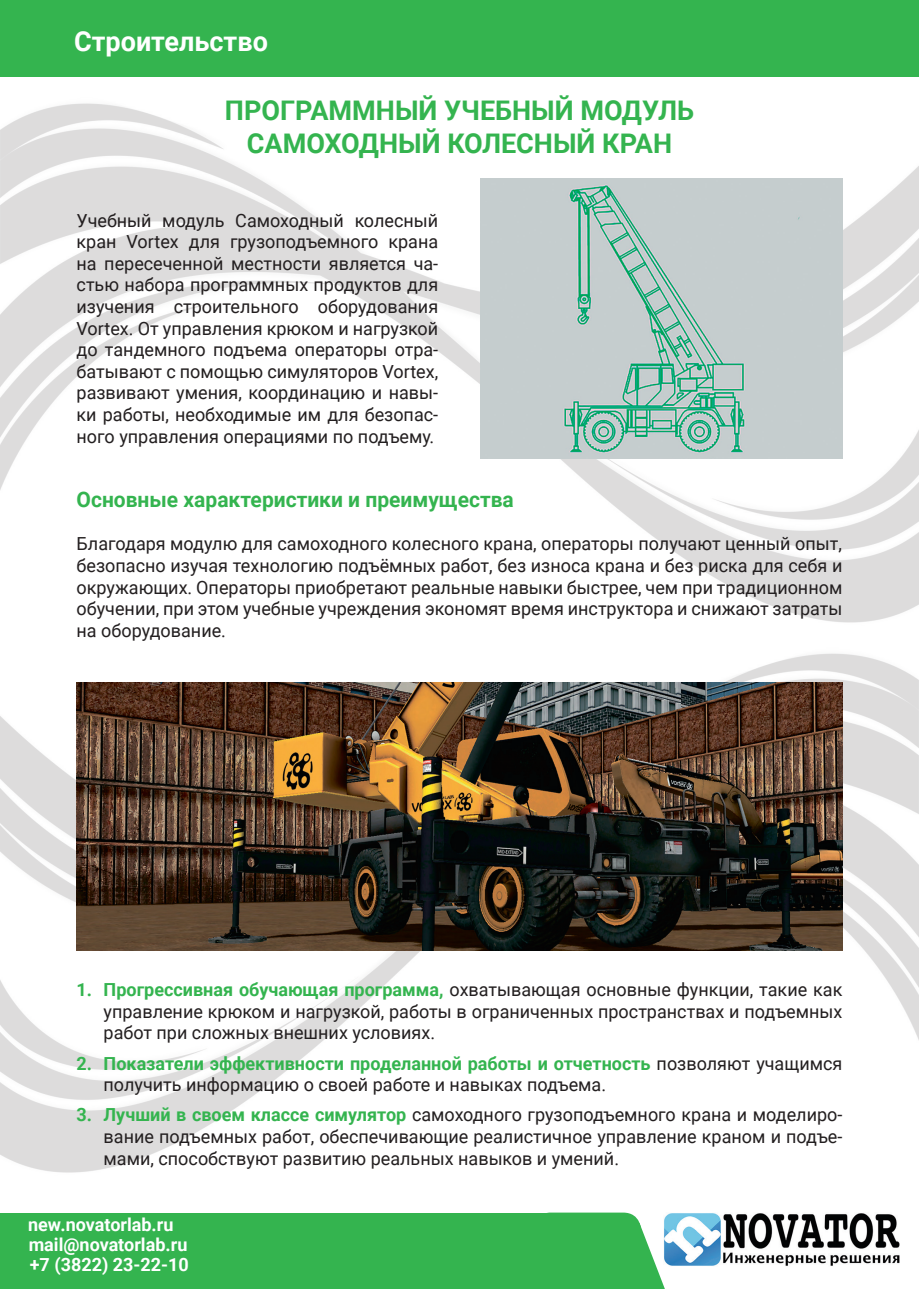
<style>
.page{position:relative;width:919px;height:1289px;background:#fff}
.page>*{position:absolute;margin:0;border:0;box-sizing:border-box;transform-origin:0 0}
.t1{font:700 27px "Roboto";color:#34b44f}
.t2{font:700 27px "Roboto";color:#fff}
.t3{font:700 21px "Roboto";color:#34b44f}
.t4{font:18px/21.6px "Roboto";color:#231f20;text-align:justify}
.t5{font:700 18px "Roboto";color:#fff}
.s1{font-weight:700;color:#34b44f}
</style>
<div class="page">
<img style="left:0;top:103px;width:918px;height:520px">
<img style="left:0;top:653px;width:918px;height:520px">
<div style="left:0;top:0;width:918px;height:77px;background:#34b44f"></div>
<div style="left:0;top:1212px;width:579px;height:76px;background:#34b44f"></div>
<div style="left:531px;top:1212px;width:110px;height:76px;background:#34b44f;border-radius:18px"></div>
<svg style="left:627px;top:1222px;width:37px;height:66px"></svg>
<img style="left:663px;top:1213px;width:235px;height:53px">
<img style="left:480px;top:179px;width:362px;height:279px">
<img style="left:77px;top:682px;width:765px;height:268px">
<h1 class="t2" style="left:74px;top:23px;width:195px">Строительство</h1>
<p class="t1" style="left:225px;top:92px;width:470px">ПРОГРАММНЫЙ УЧЕБНЫЙ МОДУЛЬ</p>
<p class="t1" style="left:247px;top:124px;width:427px">САМОХОДНЫЙ КОЛЕСНЫЙ КРАН</p>
<p class="t4" style="left:77px;top:209px;width:363px">Учебный модуль Самоходный колесный кран Vortex для грузоподъемного крана на пересеченной местности является ча&shy;стью набора программных продуктов для изучения строительного оборудования Vortex. От управления крюком и нагрузкой до тандемного подъема операторы отра&shy;батывают с помощью симуляторов Vortex, развивают умения, координацию и навы&shy;ки работы, необходимые им для безопас&shy;ного управления операциями по подъему.</p>
<p class="t3" style="left:77px;top:485px;width:439px">Основные характеристики и преимущества</p>
<p class="t4" style="left:77px;top:532px;width:766px">Благодаря модулю для самоходного колесного крана, операторы получают ценный опыт,</p>
<p class="t4" style="left:77px;top:554px;width:767px">безопасно изучая технологию подъёмных работ, без износа крана и без риска для себя и окружающих. Операторы приобретают реальные навыки быстрее, чем при традиционном</p>
<p class="t4" style="left:77px;top:597px;width:767px">обучении, при этом учебные учреждения экономят время инструктора и снижают затраты на оборудование.</p>
<p class="t4" style="left:104px;top:978px;width:740px;text-indent:-27px"><span class="s1">1. Прогрессивная обучающая программа,</span> охватывающая основные функции, такие как управление крюком и нагрузкой, работы в ограниченных пространствах и подъемных работ при сложных внешних условиях.</p>
<p class="t4" style="left:104px;top:1051px;width:740px;text-indent:-27px"><span class="s1">2. Показатели эффективности проделанной работы и отчетность</span> позволяют учащимся получить информацию о своей работе и навыках подъема.</p>
<p class="t4" style="left:104px;top:1103px;width:740px;text-indent:-27px"><span class="s1">3. Лучший в своем классе симулятор</span> самоходного грузоподъемного крана и моделиро&shy;вание подъемных работ, обеспечивающие реалистичное управление краном и подъе&shy;мами, способствуют развитию реальных навыков и умений.</p>
<p class="t5" style="left:28px;top:1211px;width:147px">new.novatorlab.ru</p>
<p class="t5" style="left:30px;top:1252px;width:161px">+7 (3822) 23-22-10</p>
<p class="t5" style="left:29px;top:1232px;width:160px">mail@novatorlab.ru</p>
</div>
